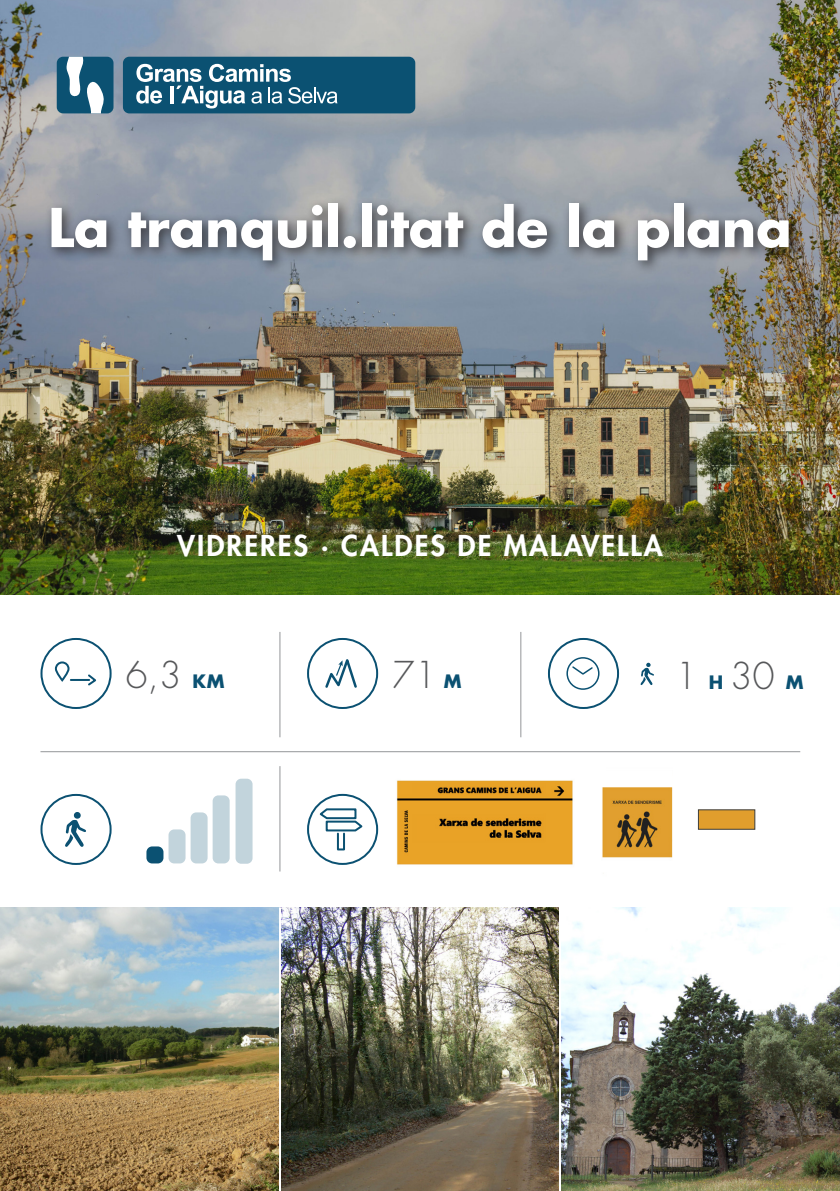
<style>
.page{position:relative;width:840px;height:1191px;background:#fff}
.page>*{position:absolute;margin:0;border:0;box-sizing:border-box;transform-origin:0 0}
.t1{font:700 52px "Futura Std";color:#fff}
.t2{font:300 36px "Futura Std";color:#57585a}
.t3{font:800 28px "Futura Std";letter-spacing:.075em;color:#fff}
.s1{font-weight:700;font-size:18px;color:#0b5172}
</style>
<div class="page">
<img style="left:0;top:0;width:839px;height:595px">
<div style="left:45px;top:197px;width:758px;height:78px;background:#231f20;opacity:.75"></div>
<img style="left:0;top:907px;width:839px;height:284px">
<div style="left:123px;top:57px;width:292px;height:56px;background:#0b5172;border-radius:6px"></div>
<svg style="left:136px;top:64px;width:201px;height:44px"></svg>
<div style="left:57px;top:57px;width:56px;height:56px;background:#0b5172;border-radius:6px"></div>
<svg style="left:66px;top:57px;width:38px;height:56px"></svg>
<div style="left:55px;top:661px;width:14px;height:20px;border:2px solid #0b5172;border-radius:6px"></div>
<svg style="left:71px;top:674px;width:26px;height:12px"></svg>
<div style="left:40px;top:638px;width:71px;height:71px;border:2px solid #0b5172;border-radius:50%"></div>
<svg style="left:65px;top:812px;width:21px;height:35px"></svg>
<div style="left:40px;top:794px;width:71px;height:71px;border:2px solid #0b5172;border-radius:50%"></div>
<div style="left:146px;top:846px;width:17px;height:17px;background:#0b5172;border-radius:6px"></div>
<div style="left:168px;top:829px;width:17px;height:34px;background:#c2d4dc;border-radius:6px"></div>
<div style="left:190px;top:812px;width:17px;height:51px;background:#c2d4dc;border-radius:6px"></div>
<div style="left:212px;top:795px;width:17px;height:68px;background:#c2d4dc;border-radius:6px"></div>
<svg style="left:325px;top:659px;width:32px;height:29px"></svg>
<div style="left:307px;top:638px;width:71px;height:71px;border:2px solid #0b5172;border-radius:50%"></div>
<div style="left:235px;top:778px;width:17px;height:85px;background:#c2d4dc;border-radius:6px"></div>
<div style="left:566px;top:657px;width:33px;height:33px;border:2px solid #0b5172;border-radius:50%"></div>
<svg style="left:570px;top:665px;width:23px;height:10px"></svg>
<div style="left:547px;top:638px;width:71px;height:71px;border:2px solid #0b5172;border-radius:50%"></div>
<svg style="left:640px;top:663px;width:14px;height:22px"></svg>
<hr style="left:279px;top:766px;width:1px;height:105px;background:#939598">
<hr style="left:279px;top:632px;width:1px;height:105px;background:#939598">
<hr style="left:520px;top:632px;width:1px;height:105px;background:#939598">
<svg style="left:317px;top:807px;width:46px;height:44px"></svg>
<div style="left:307px;top:794px;width:71px;height:71px;border:2px solid #0b5172;border-radius:50%"></div>
<div style="left:697px;top:809px;width:57px;height:20px;background:#e19e2d"></div>
<img style="left:396px;top:780px;width:177px;height:85px">
<img style="left:602px;top:787px;width:70px;height:71px">
<hr style="left:279px;top:907px;width:2px;height:284px;background:#fff">
<hr style="left:558px;top:907px;width:2px;height:284px;background:#fff">
<hr style="left:40px;top:751px;width:759px;height:1px;background:#939598">
<h1 class="t1" style="left:48px;top:193px;width:744px">La tranquil.litat de la plana</h1>
<p class="t3" style="left:177px;top:528px;width:487px">VIDRERES · CALDES DE MALAVELLA</p>
<p class="t2" style="left:125px;top:653px;width:100px">6,3 <span class="s1">KM</span></p>
<p class="t2" style="left:392px;top:653px;width:71px">71 <span class="s1">M</span></p>
<p class="t2" style="left:674px;top:654px;width:130px">1 <span class="s1">H</span> 30 <span class="s1">M</span></p>
</div>
